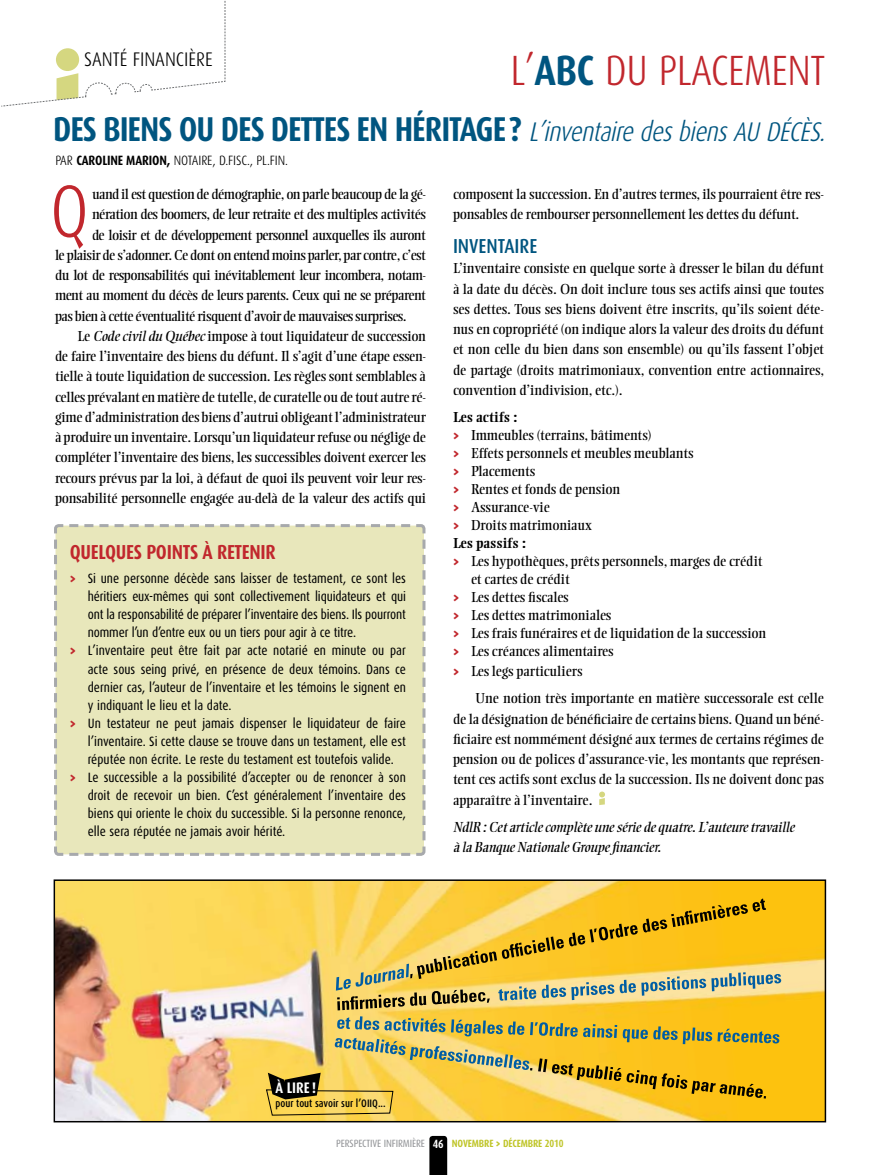
<style>
.page{position:relative;width:878px;height:1175px;background:#fff}
.page>*{position:absolute;margin:0;border:0;box-sizing:border-box;transform-origin:0 0}
.t1{font:300 73.95px "Dax Condensed";color:#c1272d}
.t2{font:300 42.3px "Dax Condensed";letter-spacing:-.01em;color:#c1272d}
.t3{font:700 34.5px "Dax Condensed";letter-spacing:-.03em;color:#005580}
.t4{font:700 20.25px "Dax Condensed";letter-spacing:-.015em;color:#c1272d}
.t5{font:500 20.25px "Dax Condensed";color:#005580}
.t6{font:300 19.65px "Dax Condensed";color:#000}
.t7{font:700 15.3px "Dax Condensed";color:#fff}
.t8{font:14.25px/20.2px "Ellington";letter-spacing:-.015em;color:#000}
.t9{font:14.25px "Ellington";letter-spacing:-.035em;color:#000}
.t10{font:italic 14.25px/20.2px "Ellington";letter-spacing:-.015em;color:#000}
.t11{font:700 14.25px "Ellington";color:#000}
.t12{font:13.5px "Dax Condensed";color:#000}
.t13{font:300 13.5px "Dax Condensed";letter-spacing:-.01em;color:#000}
.t14{font:700 12px "Dax Condensed";color:#fff}
.t15{font:500 10.8px "Dax Condensed";color:#000}
.t16{font:10.5px "Dax Condensed";letter-spacing:-.01em;color:#939598}
.t17{font:700 10.5px "Dax Condensed";letter-spacing:-.01em;color:#bfc529}
.s1{font-weight:700;color:#005580}
.s2{font-weight:300;font-style:italic;font-size:27px}
.s3{font-weight:700}
.s4{font-style:italic}
.s5{font-family:"Unit";font-weight:700;color:#c1272d}
.s6{font-family:"Unit";font-weight:700;font-size:13.5px;color:#c1272d}
.s7{font-family:"Unit"}
</style>
<div class="page">
<svg style="left:429px;top:1135px;width:18px;height:39px"></svg>
<svg style="left:1px;top:1px;width:225px;height:106px"></svg>
<svg style="left:599px;top:791px;width:6px;height:14px"></svg>
<img style="left:56px;top:881px;width:768px;height:239px">
<div style="left:54px;top:879px;width:772px;height:243px;border:1px solid #000"></div>
<svg style="left:336px;top:898px;width:445px;height:112px;background:#e3be49"></svg>
<svg style="left:265px;top:1016px;width:514px;height:100px;background:#ddbb48"></svg>
<div style="left:54px;top:524px;width:372px;height:332px;background:#e8e7bb"></div>
<h3 class="t6" style="left:84px;top:49px;width:108px">SANTÉ FI NANCIÈRE</h3>
<h2 class="t2" style="left:510px;top:48px;width:316px">L’<span class="s1">ABC</span> DU PLACEME NT</h2>
<h3 class="t3" style="left:53px;top:110px;width:779px">DES BIENS OU DES DETT ES EN HÉRITAG E? <span class="s2">L’inventairedesbiensau décès.</span></h3>
<p class="t13" style="left:55px;top:153px;width:234px">PAR <span class="s3">CAROLINE MARION,</span> NOTAIRE, D.FISC., PL.FIN.</p>
<h1 class="t1" style="left:50px;top:171px;width:41px">Q</h1>
<p class="t9" style="left:92px;top:186px;width:335px">uand il est question de démographie, on parle beaucoup de la gé-</p>
<p class="t8" style="left:92px;top:204px;width:335px">nération des boomers, de leur retraite et des multiples activités</p>
<p class="t8" style="left:92px;top:225px;width:335px">de loisir et de développement personnel auxquelles ils auront</p>
<p class="t9" style="left:55px;top:247px;width:372px">le plaisir de s’adonner. Ce dont on entend moins parler, par contre, c’est</p>
<p class="t8" style="left:55px;top:265px;width:372px">du lot de responsabilités qui inévitablement leur incombera, notam-</p>
<p class="t8" style="left:55px;top:285px;width:372px">ment au moment du décès de leurs parents. Ceux qui ne se préparent</p>
<p class="t8" style="left:55px;top:306px;width:353px">pas bien à cette éventualité risquent d’avoir de mauvaises surprises.</p>
<p class="t8" style="left:78px;top:326px;width:350px">Le <span class="s4">Code civil du Québec</span> impose à tout liquidateur de succession</p>
<p class="t8" style="left:55px;top:346px;width:372px">de faire l’inventaire des biens du défunt. Il s’agit d’une étape essen-</p>
<p class="t8" style="left:55px;top:366px;width:372px">tielle à toute liquidation de succession. Les règles sont semblables à</p>
<p class="t8" style="left:55px;top:387px;width:372px">celles prévalant en matière de tutelle, de curatelle ou de tout autre ré-</p>
<p class="t8" style="left:55px;top:407px;width:372px">gime d’administration des biens d’autrui obligeant l’administrateur</p>
<p class="t8" style="left:55px;top:427px;width:372px">à produire un inventaire. Lorsqu’un liquidateur refuse ou néglige de</p>
<p class="t8" style="left:55px;top:447px;width:372px">compléter l’inventaire des biens, les successibles doivent exercer les</p>
<p class="t8" style="left:55px;top:468px;width:372px">recours prévus par la loi, à défaut de quoi ils peuvent voir leur res-</p>
<p class="t8" style="left:55px;top:488px;width:372px">ponsabilité personnelle engagée au-delà de la valeur des actifs qui</p>
<h3 class="t4" style="left:70px;top:540px;width:207px">QUELQUES POINTS À RETENIR</h3>
<p class="t12" style="left:70px;top:571px;width:337px"><span class="s5">&gt;</span> Si une personne décède sans laisser de testament, ce sont les</p>
<p class="t12" style="left:88px;top:589px;width:319px">héritiers eux-mêmes qui sont collectivement liquidateurs et qui</p>
<p class="t12" style="left:88px;top:607px;width:320px">ont la responsabilité de préparer l’inventaire des biens. Ils pourront</p>
<p class="t12" style="left:88px;top:625px;width:270px">nommer l’un d’entre eux ou un tiers pour agir à ce titre.</p>
<p class="t12" style="left:70px;top:643px;width:337px"><span class="s5">&gt;</span> L’inventaire peut être fait par acte notarié en minute ou par</p>
<p class="t12" style="left:88px;top:661px;width:320px">acte sous seing privé, en présence de deux témoins. Dans ce</p>
<p class="t12" style="left:88px;top:679px;width:320px">dernier cas, l’auteur de l’inventaire et les témoins le signent en</p>
<p class="t12" style="left:88px;top:697px;width:145px">y indiquant le lieu et la date.</p>
<p class="t12" style="left:70px;top:715px;width:338px"><span class="s5">&gt;</span> Un testateur ne peut jamais dispenser le liquidateur de faire</p>
<p class="t12" style="left:88px;top:733px;width:319px">l’inventaire. Si cette clause se trouve dans un testament, elle est</p>
<p class="t12" style="left:88px;top:751px;width:307px">réputée non écrite. Le reste du testament est toutefois valide.</p>
<p class="t12" style="left:70px;top:769px;width:337px"><span class="s5">&gt;</span> Le successible a la possibilité d’accepter ou de renoncer à son</p>
<p class="t12" style="left:88px;top:787px;width:319px">droit de recevoir un bien. C’est généralement l’inventaire des</p>
<p class="t12" style="left:88px;top:805px;width:320px">biens qui oriente le choix du successible. Si la personne renonce,</p>
<p class="t12" style="left:88px;top:823px;width:199px">elle sera réputée ne jamais avoir hérité.</p>
<p class="t8" style="left:453px;top:184px;width:372px">composent la succession. En d’autres termes, ils pourraient être res&shy;ponsables de rembourser personnellement les dettes du défunt.</p>
<h3 class="t5" style="left:453px;top:235px;width:35px">Inventaire</h3>
<p class="t8" style="left:453px;top:258px;width:373px;text-align:justify">L’inventaire consiste en quelque sorte à dresser le bilan du défunt à la date du décès. On doit inclure tous ses actifs ainsi que toutes ses dettes. Tous ses biens doivent être inscrits, qu’ils soient déte&shy;nus en copropriété (on indique alors la valeur des droits du défunt et non celle du bien dans son ensemble) ou qu’ils fassent l’objet de partage (droits matrimoniaux, convention entre actionnaires, convention d’indivision, etc.).</p>
<p class="t11" style="left:453px;top:409px;width:66px">Les actifs :</p>
<p class="t8" style="left:453px;top:425px;width:200px"><span class="s6">&gt;</span> Immeubles (terrains, bâtiments)</p>
<p class="t8" style="left:453px;top:443px;width:242px"><span class="s6">&gt;</span> Effets personnels et meubles meublants</p>
<p class="t8" style="left:453px;top:461px;width:84px"><span class="s6">&gt;</span> Placements</p>
<p class="t8" style="left:453px;top:479px;width:168px"><span class="s6">&gt;</span> Rentes et fonds de pension</p>
<p class="t8" style="left:453px;top:497px;width:98px"><span class="s6">&gt;</span> Assurance-vie</p>
<p class="t8" style="left:453px;top:515px;width:140px"><span class="s6">&gt;</span> Droits matrimoniaux</p>
<p class="t11" style="left:453px;top:535px;width:75px">Les passifs :</p>
<p class="t8" style="left:453px;top:551px;width:311px"><span class="s6">&gt;</span> Les hypothèques, prêts personnels, marges de crédit</p>
<p class="t8" style="left:471px;top:569px;width:100px">et cartes de crédit</p>
<p class="t8" style="left:453px;top:587px;width:117px"><span class="s6">&gt;</span> Les dettes fiscales</p>
<p class="t8" style="left:453px;top:605px;width:160px"><span class="s6">&gt;</span> Les dettes matrimoniales</p>
<p class="t8" style="left:453px;top:623px;width:314px"><span class="s6">&gt;</span> Les frais funéraires et de liquidation de la succession</p>
<p class="t8" style="left:453px;top:641px;width:162px"><span class="s6">&gt;</span> Les créances alimentaires</p>
<p class="t8" style="left:475px;top:658px;width:350px;line-height:27px;text-indent:-22px"><span class="s6">&gt;</span> Les legs particuliers<br>Une notion très importante en matière successorale est celle</p>
<p class="t8" style="left:453px;top:708px;width:372px;text-align:justify">de la désignation de bénéficiaire de certains biens. Quand un béné&shy;ficiaire est nommément désigné aux termes de certains régimes de pension ou de polices d’assurance-vie, les montants que représen&shy;tent ces actifs sont exclus de la succession. Ils ne doivent donc pas apparaître à l’inventaire.</p>
<p class="t10" style="left:453px;top:817px;width:343px">NdlR : Cet article complète une série de quatre. L’auteure travaille à la Banque Nationale Groupe financier.</p>
<p class="t7" style="left:275px;top:1079px;width:42px">À LIRE!</p>
<p class="t15" style="left:275px;top:1097px;width:112px">pour tout savoir sur l’OIIQ...</p>
<p class="t16" style="left:336px;top:1137px;width:90px">perspective infirmière</p>
<p class="t17" style="left:451px;top:1137px;width:113px">NOVEMBRE <span class="s7">&gt;</span> DÉCEMBRE 2010</p>
<p class="t14" style="left:433px;top:1137px;width:12px">46</p>
</div>
